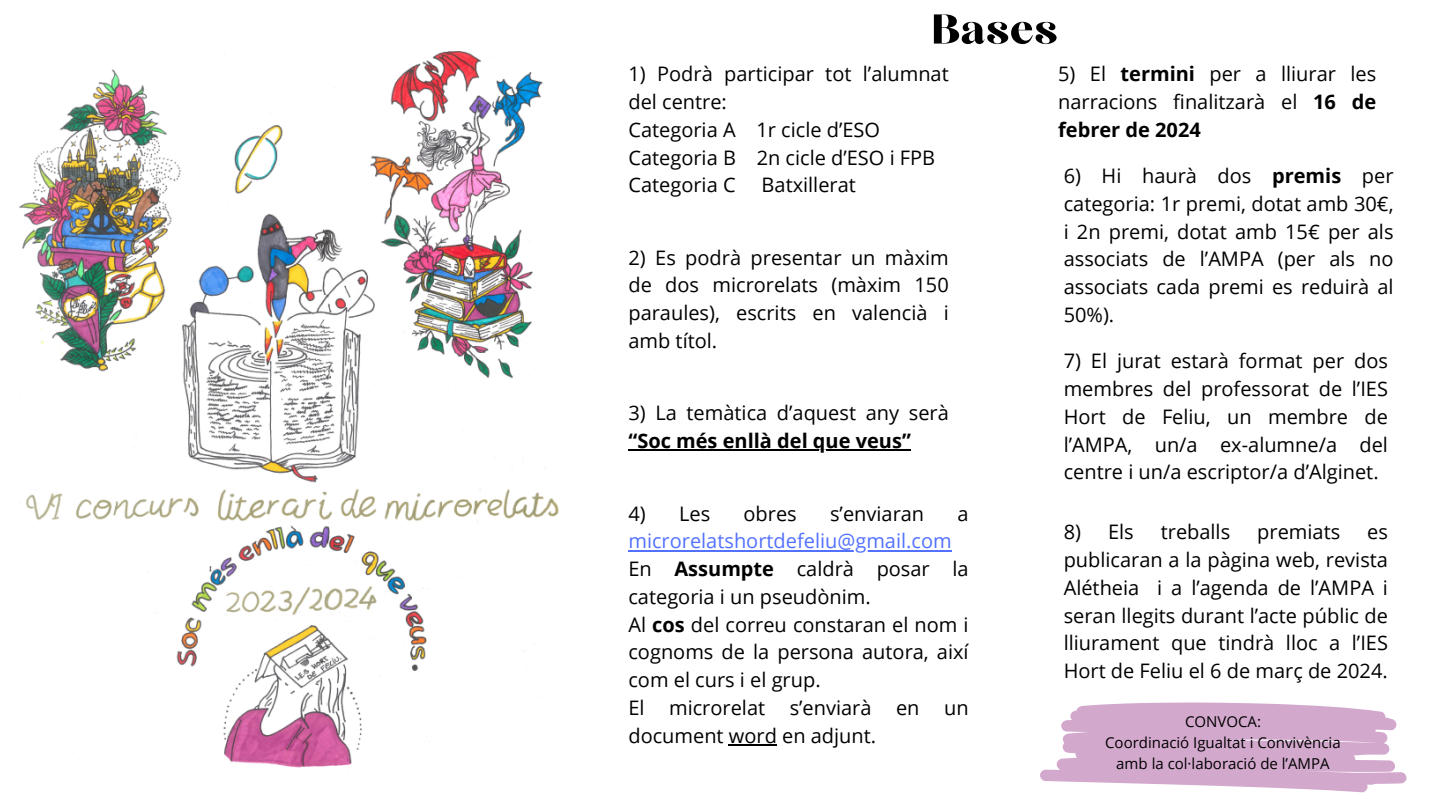
<style>
.page{position:relative;width:1440px;height:810px;background:#fff}
.page>*{position:absolute;margin:0;border:0;box-sizing:border-box;transform-origin:0 0}
.t1{font:52px "Chloe";color:#000}
.t2{font:20px/27.8px "Open Sans";color:#000;text-align:justify}
.t3{font:20px "Open Sans";color:#5271ff}
.t4{font:15px/21px "Open Sans";color:#000;text-align:center}
.s1{font-weight:700}
</style>
<div class="page">
<img style="left:19px;top:51px;width:540px;height:729px">
<svg style="left:1040px;top:702px;width:367px;height:91px"></svg>
<hr style="left:628px;top:450px;width:283px;height:1px;background:#000">
<hr style="left:628px;top:550px;width:324px;height:1px;background:#5271ff">
<hr style="left:729px;top:744px;width:48px;height:2px;background:#000">
<p class="t1" style="left:931px;top:5px;width:128px">Bases</p>
<p class="t2" style="left:628px;top:60px;width:322px">1) Podrà participar tot l’alumnat del centre:</p>
<p class="t2" style="left:628px;top:115px;width:253px">Categoria A 1r cicle d’ESO</p>
<p class="t2" style="left:628px;top:143px;width:308px">Categoria B 2n cicle d’ESO i FPB</p>
<p class="t2" style="left:628px;top:171px;width:109px">Categoria C</p>
<p class="t2" style="left:762px;top:171px;width:96px">Batxillerat</p>
<p class="t2" style="left:628px;top:243px;width:322px">2) Es podrà presentar un màxim de dos microrelats (màxim 150 paraules), escrits en valencià i amb títol.</p>
<p class="t2" style="left:628px;top:399px;width:322px">3) La temàtica d’aquest any serà <span class="s1">“Soc més enllà del que veus”</span></p>
<p class="t2" style="left:628px;top:499px;width:83px">4) Les</p>
<p class="t2" style="left:744px;top:499px;width:55px">obres</p>
<p class="t2" style="left:830px;top:499px;width:96px">s’enviaran</p>
<p class="t2" style="left:958px;top:499px;width:13px">a</p>
<p class="t3" style="left:628px;top:527px;width:325px">microrelatshortdefeliu@gmail.com</p>
<p class="t2" style="left:628px;top:555px;width:342px">En <span class="s1">Assumpte</span> caldrà posar la categoria i un pseudònim.</p>
<p class="t2" style="left:628px;top:610px;width:342px">Al <span class="s1">cos</span> del correu constaran el nom i cognoms de la persona autora, així com el curs i el grup.</p>
<p class="t2" style="left:628px;top:693px;width:342px">El microrelat s’enviarà en un document word en adjunt.</p>
<p class="t2" style="left:1058px;top:60px;width:320px">5) El <span class="s1">termini</span> per a lliurar les narracions finalitzarà el <span class="s1">16 de febrer de 2024</span></p>
<p class="t2" style="left:1064px;top:162px;width:331px">6) Hi haurà dos <span class="s1">premis</span> per categoria: 1r premi, dotat amb 30€, i 2n premi, dotat amb 15€ per als associats de l’AMPA (per als no associats cada premi es reduirà al 50%).</p>
<p class="t2" style="left:1064px;top:347px;width:326px">7) El jurat estarà format per dos membres del professorat de l’IES Hort de Feliu, un membre de l’AMPA, un/a ex-alumne/a del centre i un/a escriptor/a d’Alginet.</p>
<p class="t2" style="left:1064px;top:518px;width:72px">8) Els</p>
<p class="t2" style="left:1161px;top:518px;width:71px">treballs</p>
<p class="t2" style="left:1257px;top:518px;width:84px">premiats</p>
<p class="t2" style="left:1064px;top:518px;width:326px;text-indent:304px">es publicaran a la pàgina web, revista Alétheia i a l’agenda de l’AMPA i seran llegits durant l’acte públic de lliurament que tindrà lloc a l’IES Hort de Feliu el 6 de març de 2024.</p>
<p class="t4" style="left:1185px;top:711px;width:77px">CONVOCA:</p>
<p class="t4" style="left:1105px;top:732px;width:237px">Coordinació Igualtat i Convivència amb la col·laboració de l’AMPA</p>
</div>
